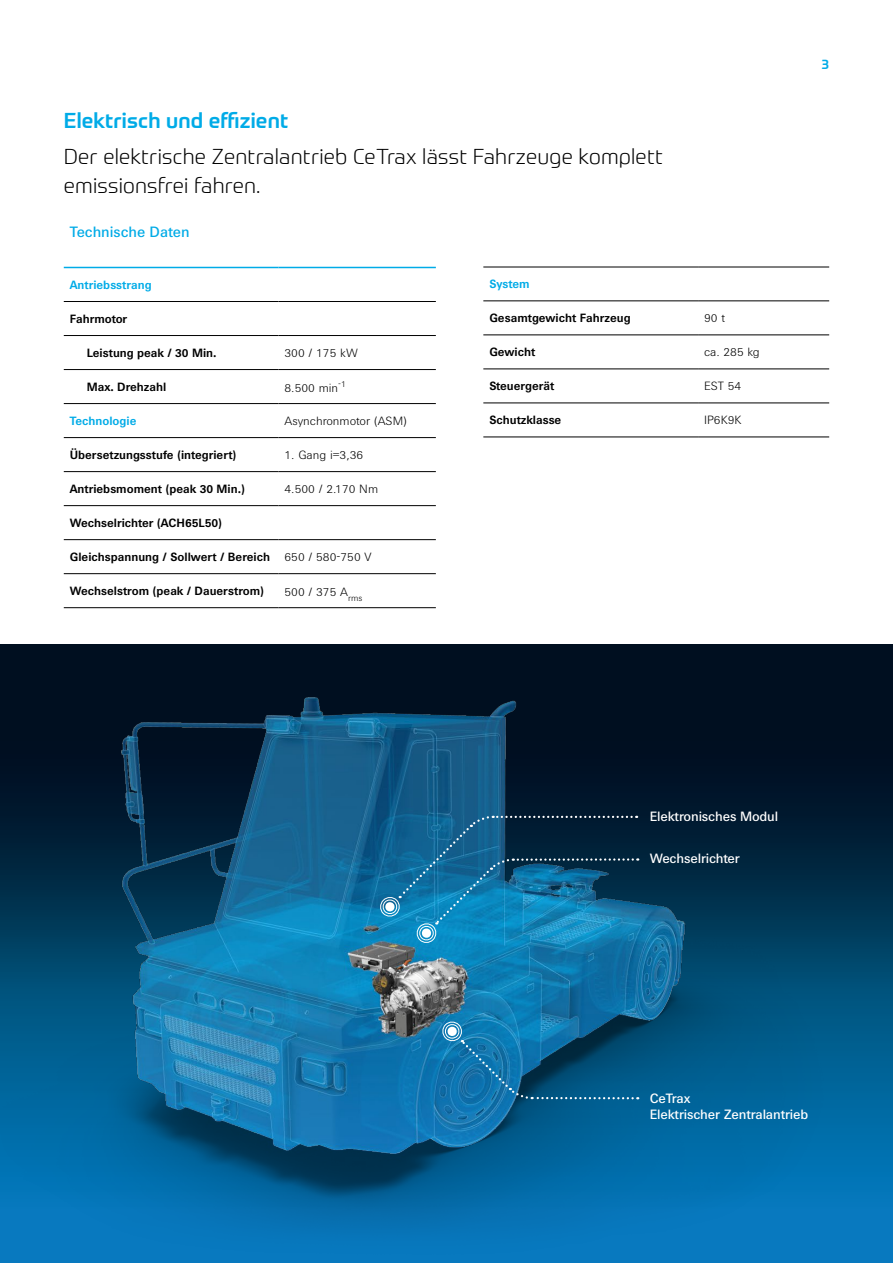
<style>
.page{position:relative;width:893px;height:1263px;background:#fff}
.page>*{position:absolute;margin:0;border:0;box-sizing:border-box;transform-origin:0 0}
.t1{font:300 21px/29.4px "ZF Prometo";letter-spacing:.01em;color:#000}
.t2{font:500 21px "ZF Prometo";letter-spacing:.01em;color:#00abe7}
.t3{font:500 15px "ZF Sans";color:#00abe7}
.t4{font:500 13.5px/16.2px "ZF Sans";letter-spacing:-.01em;color:#fff}
.t5{font:500 13.5px "ZF Prometo";color:#00abe7}
.t6{font:700 12px "ZF Sans";color:#000}
.t7{font:300 12px "ZF Sans";color:#000}
.t8{font:700 12px "ZF Sans";color:#00abe7}
.s1{font-weight:300}
</style>
<div class="page">
<svg style="left:835px;top:644px;width:58px;height:619px;background:#004269"></svg>
<img style="left:0;top:644px;width:835px;height:619px">
<svg style="left:378px;top:815px;width:260px;height:130px;background:#126691"></svg>
<svg style="left:441px;top:1020px;width:197px;height:80px;background:#0f6492"></svg>
<hr style="left:64px;top:301px;width:215px;height:1px;background:#000">
<hr style="left:279px;top:301px;width:157px;height:1px;background:#000">
<hr style="left:64px;top:335px;width:215px;height:1px;background:#000">
<hr style="left:279px;top:335px;width:157px;height:1px;background:#000">
<hr style="left:64px;top:369px;width:215px;height:1px;background:#000">
<hr style="left:279px;top:369px;width:157px;height:1px;background:#000">
<hr style="left:64px;top:403px;width:215px;height:1px;background:#000">
<hr style="left:279px;top:403px;width:157px;height:1px;background:#000">
<hr style="left:64px;top:437px;width:215px;height:1px;background:#000">
<hr style="left:279px;top:437px;width:157px;height:1px;background:#000">
<hr style="left:64px;top:471px;width:215px;height:1px;background:#000">
<hr style="left:279px;top:471px;width:157px;height:1px;background:#000">
<hr style="left:64px;top:505px;width:215px;height:1px;background:#000">
<hr style="left:279px;top:505px;width:157px;height:1px;background:#000">
<hr style="left:64px;top:539px;width:215px;height:1px;background:#000">
<hr style="left:279px;top:539px;width:157px;height:1px;background:#000">
<hr style="left:64px;top:573px;width:215px;height:1px;background:#000">
<hr style="left:279px;top:573px;width:157px;height:1px;background:#000">
<hr style="left:64px;top:607px;width:215px;height:1px;background:#000">
<hr style="left:279px;top:607px;width:157px;height:1px;background:#000">
<hr style="left:64px;top:267px;width:215px;height:1px;background:#00abe7">
<hr style="left:279px;top:267px;width:157px;height:1px;background:#00abe7">
<hr style="left:483px;top:267px;width:215px;height:1px;background:#000">
<hr style="left:698px;top:267px;width:131px;height:1px;background:#000">
<hr style="left:483px;top:301px;width:215px;height:1px;background:#000">
<hr style="left:698px;top:301px;width:131px;height:1px;background:#000">
<hr style="left:483px;top:335px;width:215px;height:1px;background:#000">
<hr style="left:698px;top:335px;width:131px;height:1px;background:#000">
<hr style="left:483px;top:369px;width:215px;height:1px;background:#000">
<hr style="left:698px;top:369px;width:131px;height:1px;background:#000">
<hr style="left:483px;top:403px;width:215px;height:1px;background:#000">
<hr style="left:698px;top:403px;width:131px;height:1px;background:#000">
<hr style="left:483px;top:437px;width:215px;height:1px;background:#000">
<hr style="left:698px;top:437px;width:131px;height:1px;background:#000">
<h1 class="t2" style="left:64px;top:107px;width:226px">Elektrisch und effizient</h1>
<h1 class="t1" style="left:64px;top:141px;width:601px">Der elektrische Zentralantrieb CeTrax lässt Fahrzeuge komplett emissionsfrei fahren.</h1>
<p class="t3" style="left:70px;top:223px;width:121px">Technische Daten</p>
<p class="t8" style="left:70px;top:277px;width:83px">Antriebsstrang</p>
<p class="t6" style="left:70px;top:311px;width:59px">Fahrmotor</p>
<p class="t6" style="left:87px;top:345px;width:131px">Leistung peak / 30 Min.</p>
<p class="t7" style="left:285px;top:346px;width:75px">300 / 175 kW</p>
<p class="t6" style="left:87px;top:379px;width:81px">Max. Drehzahl</p>
<p class="t7" style="left:285px;top:381px;width:63px">8.500 min<sup>-1</sup></p>
<p class="t8" style="left:70px;top:413px;width:68px">Technologie</p>
<p class="t7" style="left:285px;top:414px;width:124px">Asynchronmotor (ASM)</p>
<p class="t6" style="left:70px;top:447px;width:168px">Übersetzungsstufe (integriert)</p>
<p class="t7" style="left:285px;top:448px;width:80px">1. Gang i=3,36</p>
<p class="t6" style="left:70px;top:481px;width:177px">Antriebsmoment (peak 30 Min.)</p>
<p class="t7" style="left:285px;top:482px;width:95px">4.500 / 2.170 Nm</p>
<p class="t6" style="left:70px;top:516px;width:154px">Wechselrichter (ACH65L50)</p>
<p class="t6" style="left:70px;top:550px;width:303px">Gleichspannung / Sollwert / Bereich <span class="s1">650 / 580-750 V</span></p>
<p class="t6" style="left:70px;top:584px;width:196px">Wechselstrom (peak / Dauerstrom)</p>
<p class="t7" style="left:285px;top:585px;width:79px">500 / 375 A<sub>rms</sub></p>
<p class="t8" style="left:489px;top:277px;width:42px">System</p>
<p class="t6" style="left:489px;top:311px;width:143px">Gesamtgewicht Fahrzeug</p>
<p class="t7" style="left:704px;top:311px;width:22px">90 t</p>
<p class="t6" style="left:489px;top:345px;width:47px">Gewicht</p>
<p class="t7" style="left:704px;top:345px;width:57px">ca. 285 kg</p>
<p class="t6" style="left:489px;top:379px;width:66px">Steuergerät</p>
<p class="t7" style="left:704px;top:379px;width:39px">EST 54</p>
<p class="t6" style="left:489px;top:413px;width:74px">Schutzklasse</p>
<p class="t7" style="left:704px;top:413px;width:39px">IP6K9K</p>
<p class="t5" style="left:822px;top:56px;width:9px">3</p>
<p class="t4" style="left:650px;top:808px;width:130px">Elektronisches Modul</p>
<p class="t4" style="left:650px;top:850px;width:92px">Wechselrichter</p>
<p class="t4" style="left:650px;top:1090px;width:160px">CeTrax<br>Elektrischer Zentralantrieb</p>
</div>
